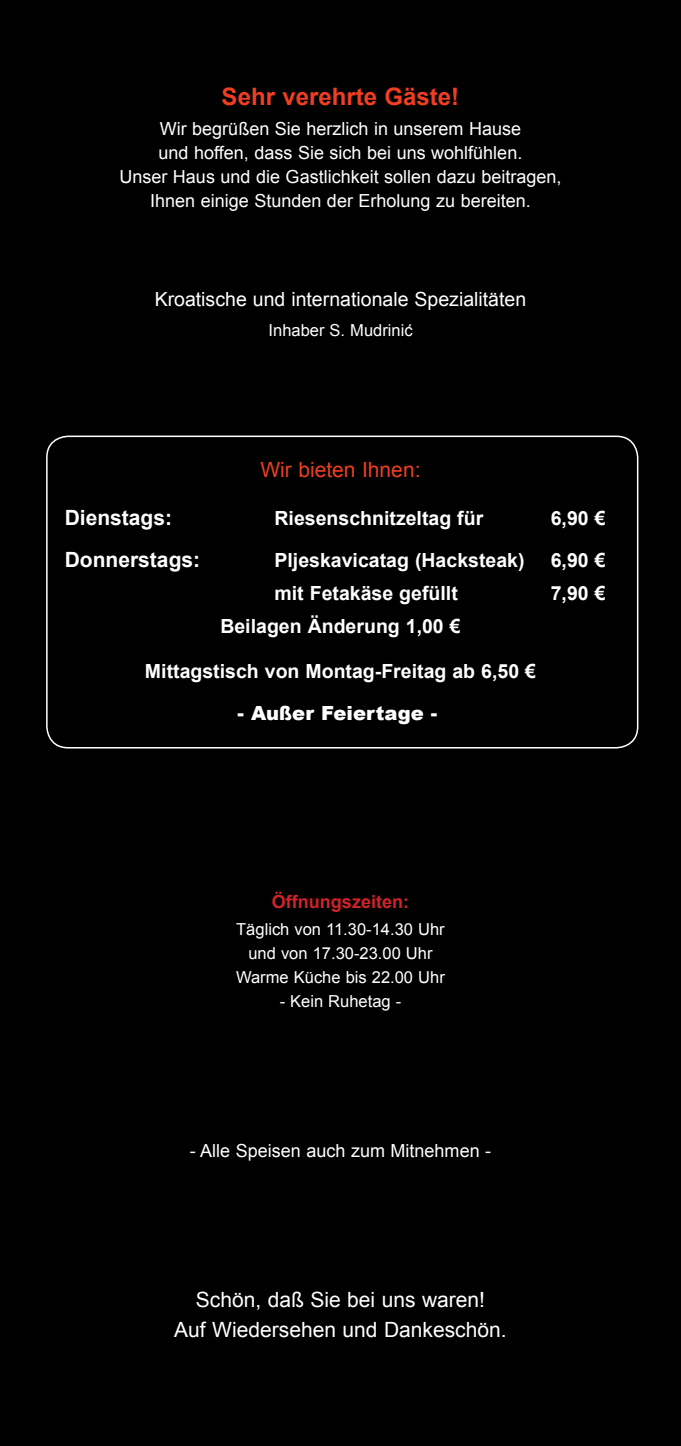
<style>
.page{position:relative;width:681px;height:1446px;background:#fff}
.page>*{position:absolute;margin:0;border:0;box-sizing:border-box;transform-origin:0 0}
.t1{font:700 24px "Arial";color:#ef3e22}
.t2{font:21px/30px "Arial";color:#fff;text-align:center}
.t3{font:700 21px "Arial";color:#fff}
.t4{font:21px "Arial";color:#ef3e22}
.t5{font:700 19.5px "Arial";color:#fff}
.t6{font:19.5px "Arial";color:#fff}
.t7{font:900 19.5px "Arial";color:#fff}
.t8{font:18px/24px "Arial";color:#fff;text-align:center}
.t9{font:700 18px "Arial";color:#d1232a}
.t10{font:16.5px/24px "Arial";color:#fff;text-align:center}
</style>
<div class="page">
<div style="left:0;top:0;width:680px;height:1446px;background:#000"></div>
<div style="left:46px;top:435px;width:592px;height:313px;border:2px solid #fff;border-radius:21px"></div>
<h1 class="t1" style="left:221px;top:81px;width:239px">Sehr verehrte Gäste!</h1>
<p class="t8" style="left:119px;top:117px;width:443px">Wir begrüßen Sie herzlich in unserem Hause<br>und hoffen, dass Sie sich bei uns wohlfühlen.<br>Unser Haus und die Gastlichkeit sollen dazu beitragen, Ihnen einige Stunden der Erholung zu bereiten.</p>
<p class="t6" style="left:155px;top:287px;width:373px">Kroatische und internationale Spezialitäten</p>
<p class="t10" style="left:268px;top:319px;width:145px">Inhaber S. Mudrinic´</p>
<p class="t4" style="left:260px;top:456px;width:161px">Wir bieten Ihnen:</p>
<p class="t3" style="left:65px;top:504px;width:109px">Dienstags:</p>
<p class="t5" style="left:274px;top:505px;width:210px">Riesenschnitzeltag für</p>
<p class="t5" style="left:550px;top:505px;width:56px">6,90 €</p>
<p class="t3" style="left:65px;top:546px;width:137px">Donnerstags:</p>
<p class="t5" style="left:274px;top:547px;width:251px">Pljeskavicatag (Hacksteak)</p>
<p class="t5" style="left:550px;top:547px;width:56px">6,90 €</p>
<p class="t5" style="left:274px;top:580px;width:185px">mit Fetakäse gefüllt</p>
<p class="t5" style="left:550px;top:580px;width:56px">7,90 €</p>
<p class="t5" style="left:220px;top:613px;width:242px">Beilagen Änderung 1,00 €</p>
<p class="t5" style="left:145px;top:658px;width:392px">Mittagstisch von Montag-Freitag ab 6,50 €</p>
<p class="t7" style="left:237px;top:699px;width:201px">- Außer Feiertage -</p>
<p class="t9" style="left:272px;top:889px;width:138px">Öffnungszeiten:</p>
<p class="t10" style="left:236px;top:917px;width:210px">Täglich von 11.30-14.30 Uhr und von 17.30-23.00 Uhr<br>Warme Küche bis 22.00 Uhr</p>
<p class="t10" style="left:279px;top:989px;width:123px">- Kein Ruhetag -</p>
<p class="t8" style="left:190px;top:1138px;width:303px">- Alle Speisen auch zum Mitnehmen -</p>
<p class="t2" style="left:174px;top:1284px;width:334px">Schön, daß Sie bei uns waren!<br>Auf Wiedersehen und Dankeschön.</p>
</div>
